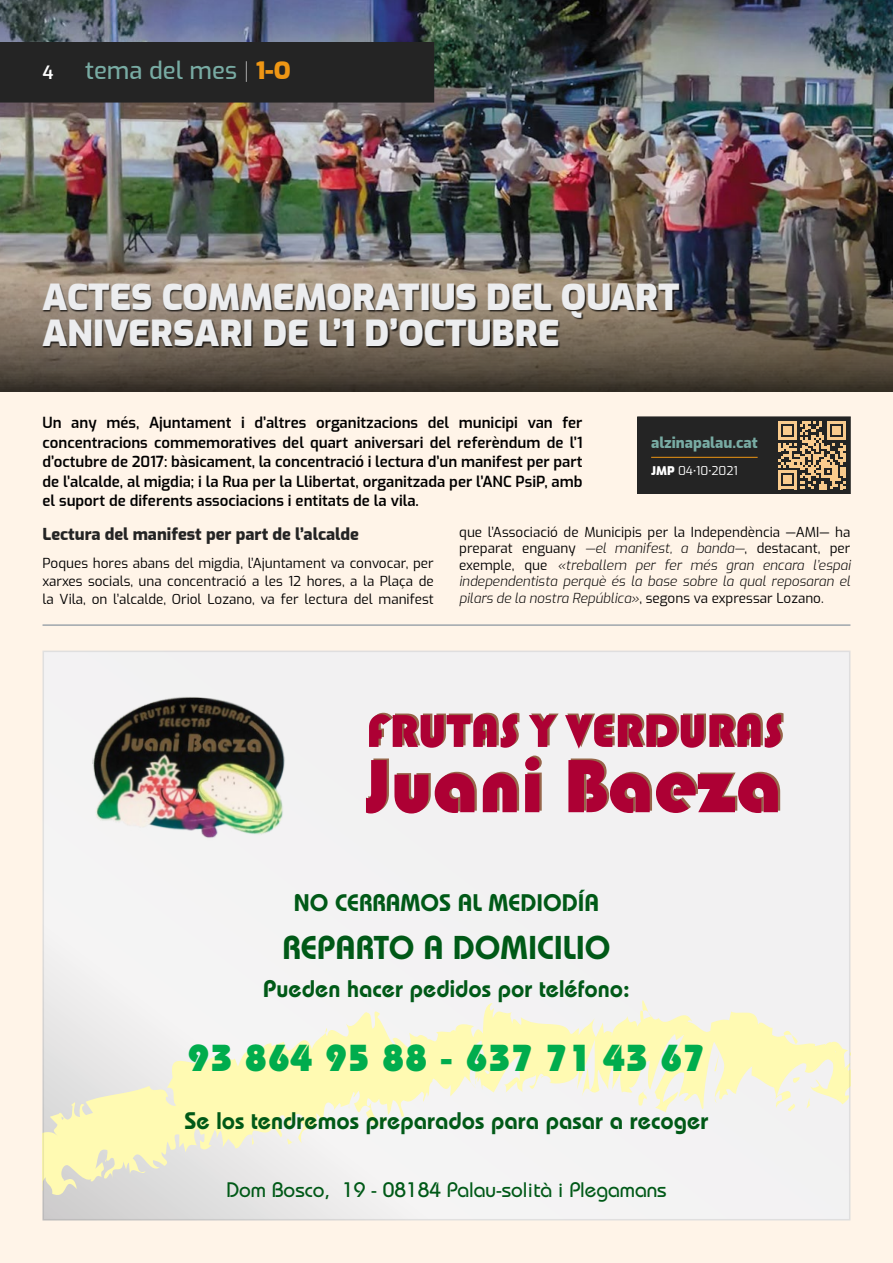
<style>
.page{position:relative;width:893px;height:1263px;background:#fff4e8}
.page>*{position:absolute;margin:0;border:0;box-sizing:border-box;transform-origin:0 0}
.t1{font:800 37.5px "Bauhaus Std";color:#00ac4d}
.t2{font:900 36px/36px "Exo";color:#ecedef}
.t3{font:600 33px "Bauhaus Std";color:#005917}
.t4{font:600 24px "Bauhaus Std";color:#005917}
.t5{font:500 24px "Exo";color:#78aba3}
.t6{font:500 21px "Bauhaus Std";color:#005917}
.t7{font:600 18px "Exo";color:#fff}
.PH2{font:800 16.5px "Exo";color:#242424}
.t8{font:600 15px/19.5px "Exo";color:#000;text-align:justify}
.AUTOR{font:800 15px "Exo";color:#78aba3}
.t9{font:italic 300 13.5px/16.5px "Exo";color:#000;text-align:justify}
.t10{font:13.5px/18px "Exo";color:#000;text-align:justify}
.AUTOR-2{font:12px "Exo";color:#fff}
.s1{font-weight:100;color:#fff}
.s2{font-weight:900;color:#ee9614}
.s3{font-weight:900}
.s4{font-weight:700}
.s5{font-weight:400;font-style:normal}
</style>
<div class="page">
<hr style="left:43px;top:624px;width:807px;height:2px;background:#9ea6ac">
<div style="left:46px;top:654px;width:801px;height:349px;background:#f2f1f2"></div>
<img style="left:91px;top:687px;width:209px;height:155px">
<svg style="left:642px;top:995px;width:6px;height:8px"></svg>
<svg style="left:46px;top:1003px;width:801px;height:214px;fill:#f4f3f2"></svg>
<svg style="left:472px;top:1080px;width:4px;height:8px"></svg>
<svg style="left:252px;top:1135px;width:4px;height:10px"></svg>
<svg style="left:714px;top:1098px;width:3px;height:5px"></svg>
<svg style="left:843px;top:1041px;width:4px;height:17px"></svg>
<svg style="left:792px;top:1077px;width:8px;height:6px"></svg>
<svg style="left:806px;top:1098px;width:4px;height:11px"></svg>
<svg style="left:784px;top:1103px;width:14px;height:8px"></svg>
<svg style="left:714px;top:1053px;width:5px;height:18px"></svg>
<svg style="left:637px;top:1088px;width:10px;height:19px"></svg>
<svg style="left:382px;top:1117px;width:4px;height:6px"></svg>
<svg style="left:328px;top:1110px;width:6px;height:12px"></svg>
<svg style="left:285px;top:1132px;width:9px;height:12px"></svg>
<svg style="left:369px;top:713px;width:150px;height:35px"></svg>
<svg style="left:529px;top:713px;width:30px;height:34px"></svg>
<svg style="left:565px;top:713px;width:218px;height:36px"></svg>
<svg style="left:366px;top:758px;width:111px;height:55px"></svg>
<svg style="left:483px;top:772px;width:36px;height:40px"></svg>
<svg style="left:525px;top:755px;width:17px;height:57px"></svg>
<svg style="left:568px;top:758px;width:212px;height:55px"></svg>
<div style="left:638px;top:417px;width:212px;height:76px;background:#242424"></div>
<div style="left:637px;top:417px;width:213px;height:77px;border:1px solid #242424"></div>
<hr style="left:651px;top:457px;width:107px;height:1px;background:#ee9614">
<img style="left:0;top:0;width:892px;height:391px">
<div style="left:42px;top:284px;width:639px;height:64px;background:#000;opacity:.75"></div>
<svg style="left:892px;top:0;width:1px;height:391px"></svg>
<svg style="left:778px;top:421px;width:68px;height:68px"></svg>
<div style="left:0;top:42px;width:434px;height:60px;background:#242424"></div>
<p class="t7" style="left:43px;top:58px;width:12px">4</p>
<p class="t5" style="left:85px;top:52px;width:207px">tema del mes <span class="s1">|</span> <span class="s2">1-O</span></p>
<h1 class="t2" style="left:43px;top:276px;width:639px">ACTES COMMEMORATIUS DEL QUART<br>ANIVERSARI DE L’1 D’OCTUBRE</h1>
<p class="t8" style="left:43px;top:412px;width:542px">Un any més, Ajuntament i d’altres organitzacions del municipi van fer concentracions commemoratives del quart aniversari del referèndum de l’1 d’octubre de 2017: bàsicament, la concentració i lectura d’un manifest per part de l’alcalde, al migdia; i la Rua per la Llibertat, organitzada per l’ANC PsiP, amb el suport de diferents associacions i entitats de la vila.</p>
<p class="AUTOR" style="left:651px;top:431px;width:108px">alzinapalau.cat</p>
<p class="AUTOR-2" style="left:651px;top:462px;width:88px"><span class="s3">JMP</span> 04<span class="s4">·</span>10<span class="s4">·</span>2021</p>
<p class="PH2" style="left:43px;top:521px;width:318px">Lectura del manifest per part de l’alcalde</p>
<p class="t10" style="left:43px;top:554px;width:393px">Poques hores abans del migdia, l’Ajuntament va convocar, per xarxes socials, una concentració a les 12 hores, a la Plaça de la Vila, on l’alcalde, Oriol Lozano, va fer lectura del manifest</p>
<p class="t9" style="left:459px;top:523px;width:393px"><span class="s5">que l’Associació de Municipis per la Independència —AMI— ha preparat enguany</span> —el manifest, a banda—<span class="s5">, destacant, per exemple, que</span> «treballem per fer més gran encara l’espai independentista perquè és la base sobre la qual reposaran el pilars de la nostra República»<span class="s5">, segons va expressar Lozano.</span></p>
<p class="t4" style="left:294px;top:888px;width:307px">NO CERRAMOS AL MEDIODÍA</p>
<p class="t3" style="left:282px;top:928px;width:330px">REPARTO A DOMICILIO</p>
<p class="t4" style="left:263px;top:974px;width:368px">Pueden hacer pedidos por teléfono:</p>
<p class="t1" style="left:187px;top:1036px;width:520px">93 864 95 88 - 637 71 43 67</p>
<p class="t4" style="left:184px;top:1106px;width:526px">Se los tendremos preparados para pasar a recoger</p>
<p class="t6" style="left:226px;top:1177px;width:442px">Dom Bosco, 19 - 08184 Palau-solità i Plegamans</p>
</div>
